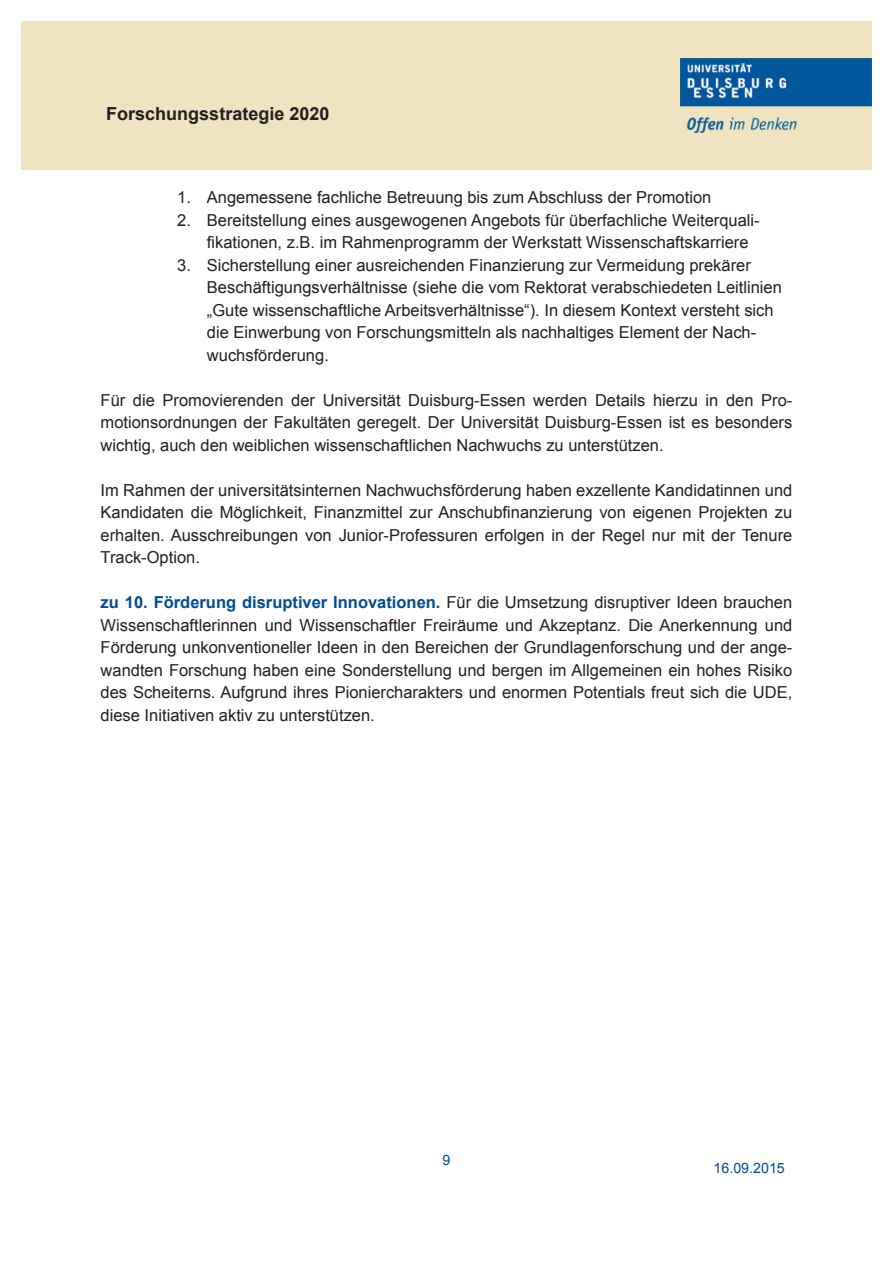
<style>
.page{position:relative;width:893px;height:1263px;background:#fff}
.page>*{position:absolute;margin:0;border:0;box-sizing:border-box;transform-origin:0 0}
.t1{font:700 18px "Arial";color:#231f20}
.Fließtext_Arial{font:16.5px/22.5px "Arial";color:#231f20;text-align:justify}
.t2{font:14.25px "Arial";color:#004c93}
.s1{font-weight:700;color:#004c93}
</style>
<div class="page">
<div style="left:21px;top:21px;width:851px;height:149px;background:#efe4bf"></div>
<img style="left:680px;top:59px;width:192px;height:74px">
<p class="t1" style="left:106px;top:102px;width:225px">Forschungsstrategie 2020</p>
<p class="Fließtext_Arial" style="left:177px;top:186px;width:536px">1. Angemessene fachliche Betreuung bis zum Abschluss der Promotion</p>
<p class="Fließtext_Arial" style="left:207px;top:209px;width:554px;text-indent:-30px">2. Bereitstellung eines ausgewogenen Angebots für überfachliche Weiterquali&shy;fikationen, z.B. im Rahmenprogramm der Werkstatt Wissenschaftskarriere</p>
<p class="Fließtext_Arial" style="left:207px;top:254px;width:576px;text-align:left;text-indent:-30px">3. Sicherstellung einer ausreichenden Finanzierung zur Vermeidung prekärer Beschäftigungsverhältnisse (siehe die vom Rektorat verabschiedeten Leitlinien „Gute wissenschaftliche Arbeitsverhältnisse“). In diesem Kontext versteht sich die Einwerbung von Forschungsmitteln als nachhaltiges Element der Nach&shy;wuchsförderung.</p>
<p class="Fließtext_Arial" style="left:101px;top:389px;width:693px">Für die Promovierenden der Universität Duisburg-Essen werden Details hierzu in den Pro&shy;motionsordnungen der Fakultäten geregelt. Der Universität Duisburg-Essen ist es besonders wichtig, auch den weiblichen wissenschaftlichen Nachwuchs zu unterstützen.</p>
<p class="Fließtext_Arial" style="left:101px;top:479px;width:693px">Im Rahmen der universitätsinternen Nachwuchsförderung haben exzellente Kandidatinnen und Kandidaten die Möglichkeit, Finanzmittel zur Anschubfinanzierung von eigenen Projekten zu erhalten. Ausschreibungen von Junior-Professuren erfolgen in der Regel nur mit der Tenure Track-Option.</p>
<p class="Fließtext_Arial" style="left:101px;top:591px;width:693px"><span class="s1">zu 10. Förderung disruptiver Innovationen.</span> Für die Umsetzung disruptiver Ideen brauchen Wissenschaftlerinnen und Wissenschaftler Freiräume und Akzeptanz. Die Anerkennung und Förderung unkonventioneller Ideen in den Bereichen der Grundlagenforschung und der ange&shy;wandten Forschung haben eine Sonderstellung und bergen im Allgemeinen ein hohes Risiko des Scheiterns. Aufgrund ihres Pioniercharakters und enormen Potentials freut sich die UDE, diese Initiativen aktiv zu unterstützen.</p>
<p class="t2" style="left:442px;top:1150px;width:9px">9</p>
<p class="t2" style="left:713px;top:1159px;width:73px">16.09.2015</p>
</div>
